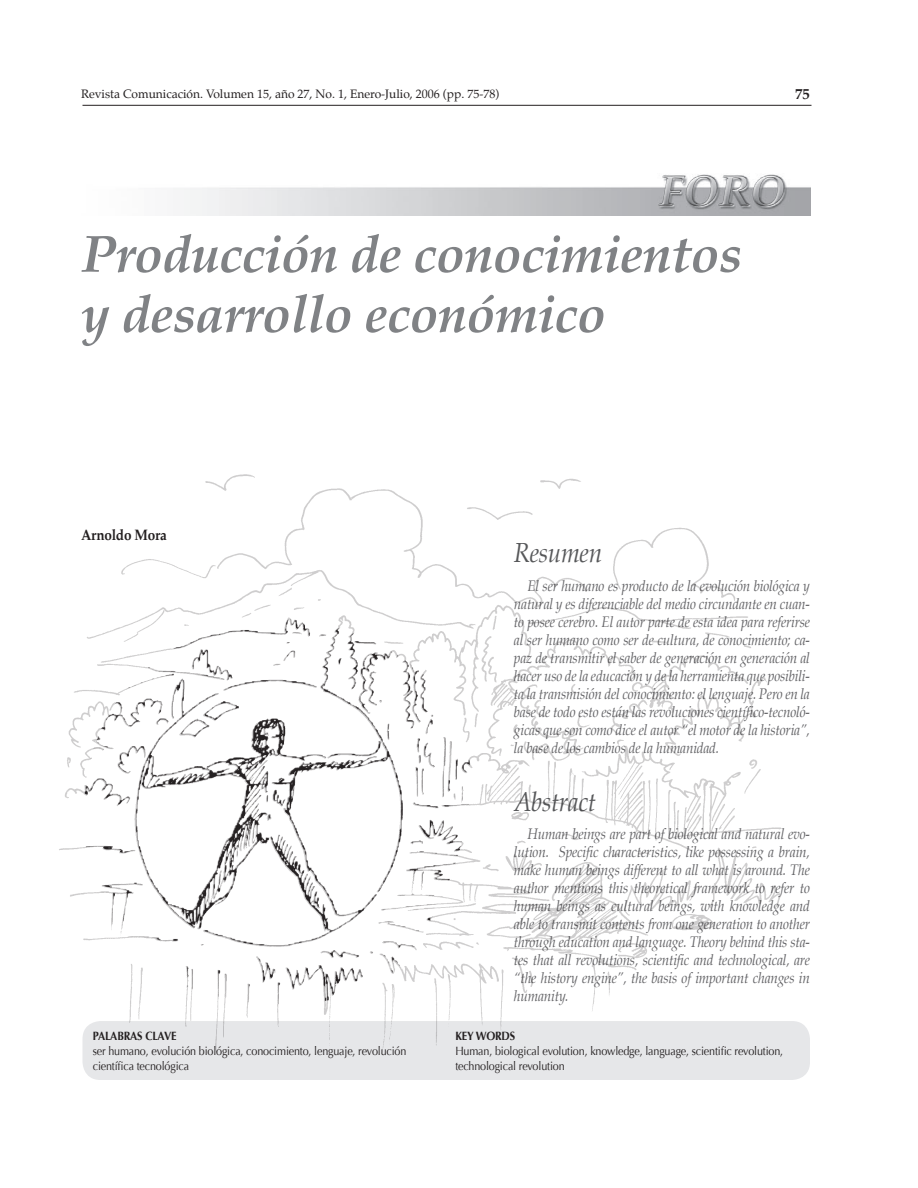
<style>
.page{position:relative;width:918px;height:1188px;background:#fff}
.page>*{position:absolute;margin:0;border:0;box-sizing:border-box;transform-origin:0 0}
.Titulo_Principal{font:italic 700 52.5px/60px "Palatino";letter-spacing:-.015em;color:#808285}
.Resumen{font:italic 27px "Palatino";letter-spacing:-.015em;color:#57585a;scale:.9 1}
.Texto_Resumen{font:italic 15px/18px "Palatino";letter-spacing:-.015em;color:#636366;text-align:justify;scale:.9 1}
.Credito{font:700 15px "Palatino";letter-spacing:-.015em;color:#231f20;scale:.9 1}
.Credito-2{font:700 15px "Palatino";letter-spacing:-.015em;color:#231f20}
.palabra_clave_texto{font:12px/15px "Optima";letter-spacing:-.015em;color:#231f20;scale:.9 1}
.t1{font:12px "Palatino";color:#231f20}
.palabra_clave_titulo{font:700 12px "Optima";letter-spacing:-.015em;color:#231f20;scale:.9 1}
</style>
<div class="page">
<hr style="left:82px;top:105px;width:730px;height:1px;background:#231f20">
<img style="left:173px;top:174px;width:637px;height:42px">
<img style="left:659px;top:176px;width:125px;height:30px">
<img style="left:59px;top:474px;width:750px;height:606px">
<img style="left:82px;top:617px;width:390px;height:389px">
<p class="t1" style="left:81px;top:86px;width:420px">Revista Comunicación. Volumen 15, año 27, No. 1, Enero-Julio, 2006 (pp. 75-78)</p>
<p class="Credito-2" style="left:795px;top:85px;width:16px">75</p>
<p class="Titulo_Principal" style="left:81px;top:229px;width:663px">Producción de conocimientos y desarrollo económico</p>
<p class="Credito" style="left:81px;top:526px;width:97px">Arnoldo Mora</p>
<p class="palabra_clave_titulo" style="left:93px;top:1029px;width:95px">PALABRAS CLAVE</p>
<p class="palabra_clave_texto" style="left:93px;top:1043px;width:350px">ser humano, evolución biológica, conocimiento, lenguaje, revolución científica tecnológica</p>
<p class="Resumen" style="left:514px;top:537px;width:100px">Resumen</p>
<p class="Texto_Resumen" style="left:514px;top:578px;width:331px;text-indent:14px">El ser humano es producto de la evolución biológica y natural y es diferenciable del medio circundante en cuan&shy;to posee cerebro. El autor parte de esta idea para referirse al ser humano como ser de cultura, de conocimiento; ca&shy;paz de transmitir el saber de generación en generación al hacer uso de la educación y de la herramienta que posibili&shy;ta la transmisión del conocimiento: el lenguaje. Pero en la base de todo esto están las revoluciones científico-tecnoló&shy;gicas que son como dice el autor “el motor de la historia”, la base de los cambios de la humanidad.</p>
<p class="Resumen" style="left:514px;top:785px;width:93px">Abstract</p>
<p class="Texto_Resumen" style="left:514px;top:827px;width:330px;text-indent:14px">Human beings are part of biological and natural evo&shy;lution. Specific characteristics, like possessing a brain, make human beings different to all what is around. The author mentions this theoretical framework to refer to human beings as cultural beings, with knowledge and able to transmit contents from one generation to another through education and language. Theory behind this sta&shy;tes that all revolutions, scientific and technological, are “the history engine”, the basis of important changes in humanity.</p>
<p class="palabra_clave_titulo" style="left:455px;top:1029px;width:68px">KEY WORDS</p>
<p class="palabra_clave_texto" style="left:455px;top:1043px;width:366px">Human, biological evolution, knowledge, language, scientific revolution, technological revolution</p>
</div>
